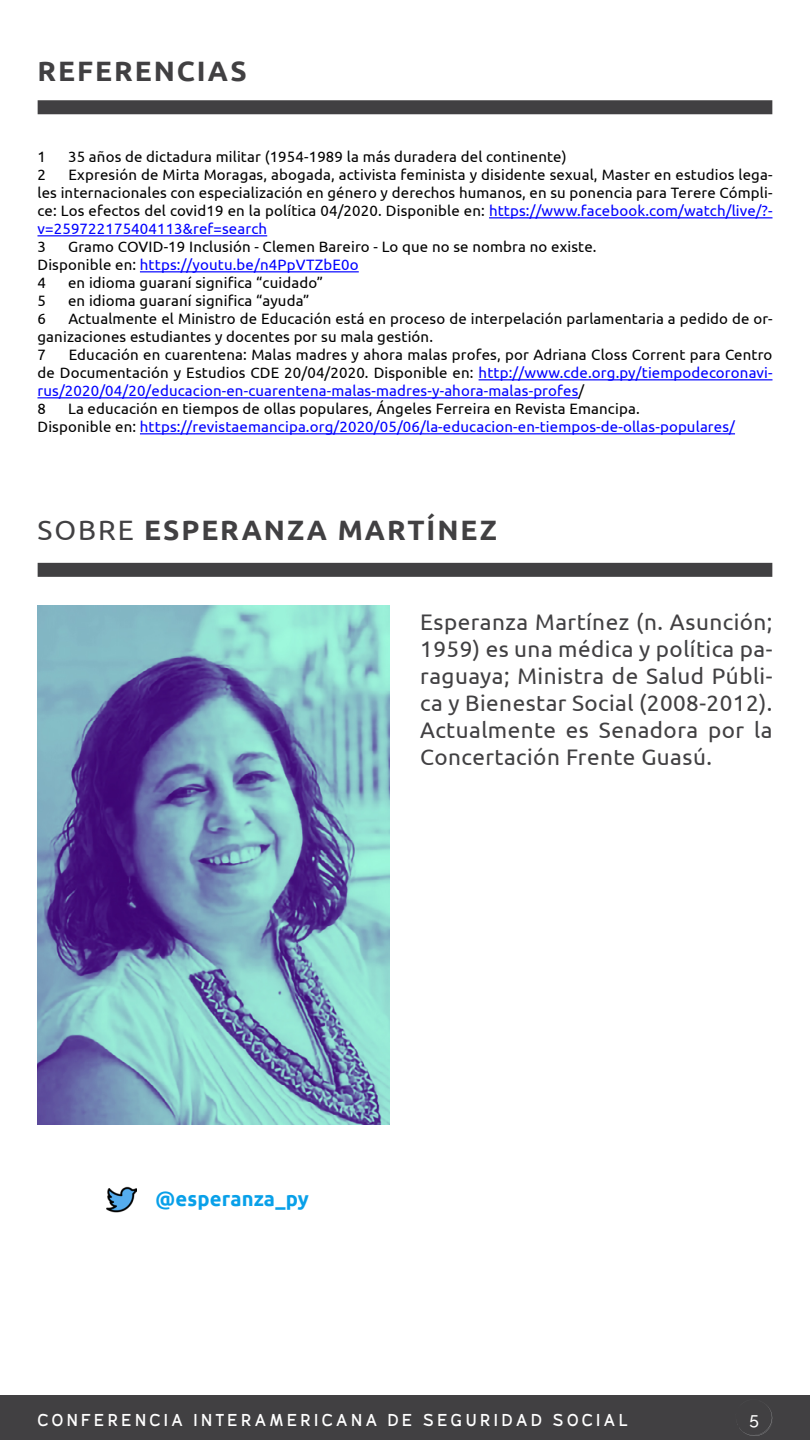
<style>
.page{position:relative;width:810px;height:1440px;background:#fff}
.page>*{position:absolute;margin:0;border:0;box-sizing:border-box;transform-origin:0 0}
.t1{font:700 28.05px "Ubuntu";letter-spacing:.07em;color:#414042}
.t2{font:22.5px/27px "Ubuntu";letter-spacing:.02em;color:#414042;text-align:justify}
.t3{font:700 20.25px "Ubuntu";letter-spacing:.01em;color:#08a0e9}
.t4{font:700 17.17px "CISS";letter-spacing:.2em;color:#fff}
.t5{font:500 17.17px "Raleway";color:#fff}
.t6{font:15px/18px "Ubuntu";letter-spacing:.01em;color:#000}
.s1{color:#00f}
.s2{font-weight:400}
</style>
<div class="page">
<div style="left:0;top:1395px;width:810px;height:45px;background:#414042"></div>
<hr style="left:489px;top:217px;width:284px;height:1px;background:#00f">
<hr style="left:38px;top:235px;width:229px;height:1px;background:#00f">
<hr style="left:140px;top:271px;width:219px;height:1px;background:#00f">
<hr style="left:479px;top:379px;width:294px;height:1px;background:#00f">
<hr style="left:38px;top:397px;width:541px;height:1px;background:#00f">
<hr style="left:140px;top:433px;width:595px;height:1px;background:#00f">
<svg style="left:737px;top:1406px;width:36px;height:30px"></svg>
<div style="left:38px;top:100px;width:734px;height:14px;background:#414042"></div>
<div style="left:38px;top:563px;width:734px;height:14px;background:#414042"></div>
<img style="left:38px;top:605px;width:352px;height:519px">
<img style="left:107px;top:1186px;width:30px;height:27px">
<h1 class="t1" style="left:38px;top:54px;width:211px">REFERENCIAS</h1>
<p class="t6" style="left:38px;top:147px;width:10px">1</p>
<p class="t6" style="left:68px;top:147px;width:500px">35 años de dictadura militar (1954-1989 la más duradera del continente)</p>
<p class="t6" style="left:38px;top:165px;width:10px">2</p>
<p class="t6" style="left:38px;top:165px;width:737px;text-align:justify;text-indent:31px">Expresión de Mirta Moragas, abogada, activista feminista y disidente sexual, Master en estudios lega&shy;les internacionales con especialización en género y derechos humanos, en su ponencia para Terere Cómpli&shy;ce: Los efectos del covid19 en la política 04/2020. Disponible en: <span class="s1">https://www.facebook.com/watch/live/?- v=259722175404113&amp;ref=search</span></p>
<p class="t6" style="left:38px;top:237px;width:10px">3</p>
<p class="t6" style="left:38px;top:237px;width:561px;text-indent:31px">Gramo COVID-19 Inclusión - Clemen Bareiro - Lo que no se nombra no existe.<br>Disponible en: <span class="s1">https://youtu.be/n4PpVTZbE0o<br></span>4</p>
<p class="t6" style="left:68px;top:273px;width:257px">en idioma guaraní significa “cuidado”</p>
<p class="t6" style="left:38px;top:291px;width:10px">5</p>
<p class="t6" style="left:68px;top:291px;width:243px">en idioma guaraní significa “ayuda”</p>
<p class="t6" style="left:38px;top:309px;width:10px">6</p>
<p class="t6" style="left:38px;top:309px;width:736px;text-indent:31px">Actualmente el Ministro de Educación está en proceso de interpelación parlamentaria a pedido de or&shy;ganizaciones estudiantes y docentes por su mala gestión.<br>7</p>
<p class="t6" style="left:38px;top:345px;width:737px;text-indent:31px">Educación en cuarentena: Malas madres y ahora malas profes, por Adriana Closs Corrent para Centro de Documentación y Estudios CDE 20/04/2020. Disponible en: <span class="s1">http://www.cde.org.py/tiempodecoronavi&shy;rus/2020/04/20/educacion-en-cuarentena-malas-madres-y-ahora-malas-profes</span>/<br>8</p>
<p class="t6" style="left:38px;top:399px;width:699px;text-indent:31px">La educación en tiempos de ollas populares, Ángeles Ferreira en Revista Emancipa.<br>Disponible en: <span class="s1">https://revistaemancipa.org/2020/05/06/la-educacion-en-tiempos-de-ollas-populares/</span></p>
<h1 class="t1" style="left:38px;top:513px;width:461px"><span class="s2">SOBRE</span> ESPERANZA MARTÍNEZ</h1>
<h2 class="t2" style="left:420px;top:608px;width:354px">Esperanza Martínez (n. Asunción; 1959) es una médica y política pa&shy;raguaya; Ministra de Salud Públi&shy;ca y Bienestar Social (2008-2012).<br>Actualmente es Senadora por la Concertación Frente Guasú.</h2>
<h3 class="t3" style="left:155px;top:1187px;width:155px">@esperanza_py</h3>
<p class="t4" style="left:38px;top:1410px;width:592px">CONFERENCIA INTERAMERICANA DE SEGURIDAD SOCIAL</p>
<p class="t5" style="left:750px;top:1409px;width:11px">5</p>
</div>
